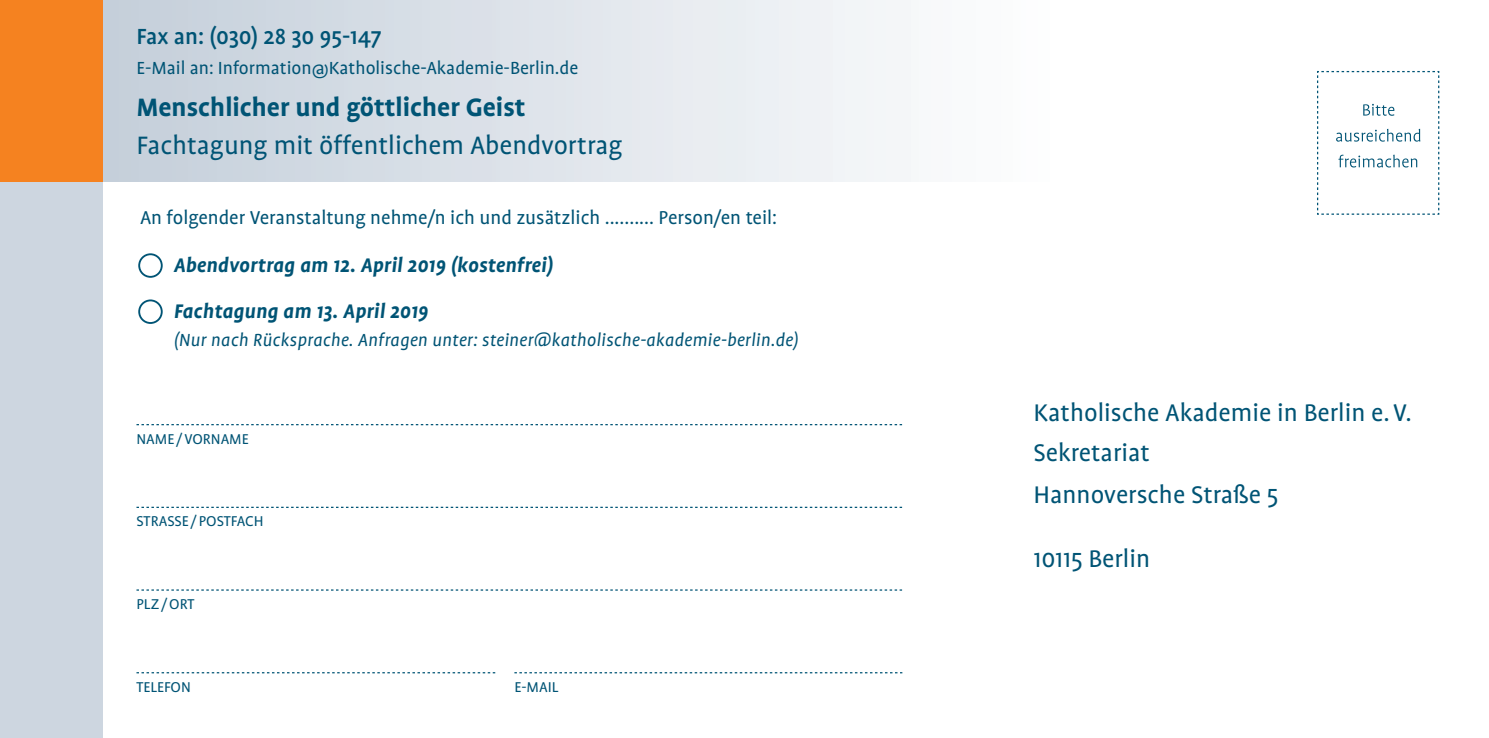
<style>
.page{position:relative;width:1489px;height:738px;background:#fff}
.page>*{position:absolute;margin:0;border:0;box-sizing:border-box;transform-origin:0 0}
.t1{font:28.75px "Profile";color:#005475}
.t2{font:700 28.75px "Profile";color:#005475}
.t3{font:27.5px/40px "Profile";color:#005475}
.t4{font:500 25px "Profile";color:#005475}
.t5{font:italic 700 22.5px/46px "Profile";letter-spacing:.01em;color:#005475}
.t6{font:21.25px "Profile";color:#005475}
.t7{font:italic 20px "Profile";letter-spacing:.01em;color:#005475}
.t8{font:20px "Profile";color:#005475}
.t9{font:16.25px "Profile";color:#005475}
</style>
<div class="page">
<div style="left:11px;top:0;width:1046px;height:181px;background:linear-gradient(to right,#becad6,#feffff)"></div>
<div style="left:0;top:124px;width:103px;height:613px;background:#cdd6e0"></div>
<div style="left:0;top:0;width:103px;height:181px;background:#f58220"></div>
<svg style="left:136px;top:424px;width:766px;height:1px"></svg>
<svg style="left:136px;top:506px;width:766px;height:1px"></svg>
<svg style="left:136px;top:589px;width:766px;height:1px"></svg>
<svg style="left:1317px;top:71px;width:122px;height:144px"></svg>
<div style="left:138px;top:253px;width:25px;height:24px;border:2px solid #005475;border-radius:50%"></div>
<div style="left:138px;top:299px;width:25px;height:25px;border:2px solid #005475;border-radius:50%"></div>
<p class="t4" style="left:136px;top:23px;width:246px">Fax an: (030) 28 30 95-147</p>
<p class="t8" style="left:136px;top:57px;width:443px">E-Mail an: Information@Katholische-Akademie-Berlin.de</p>
<h1 class="t2" style="left:136px;top:91px;width:390px">Menschlicher und göttlicher Geist</h1>
<h1 class="t1" style="left:136px;top:129px;width:487px">Fachtagung mit öffentlichem Abendvortrag</h1>
<p class="t6" style="left:140px;top:205px;width:638px">An folgender Veranstaltung nehme/n ich und zusätzlich .......... Person/en teil:</p>
<p class="t5" style="left:174px;top:241px;width:381px">Abendvortrag am 12. April 2019 (kostenfrei)<br>Fachtagung am 13. April 2019</p>
<p class="t7" style="left:174px;top:328px;width:626px">(Nur nach Rücksprache. Anfragen unter: steiner@katholische-akademie-berlin.de)</p>
<p class="t9" style="left:136px;top:429px;width:114px">NAME / VORNAME</p>
<p class="t9" style="left:136px;top:512px;width:128px">STRASSE / POSTFACH</p>
<p class="t9" style="left:136px;top:594px;width:60px">PLZ / ORT</p>
<p class="t9" style="left:136px;top:677px;width:56px">TELEFON</p>
<p class="t9" style="left:514px;top:677px;width:45px">E-MAIL</p>
<h2 class="t3" style="left:1033px;top:391px;width:380px">Katholische Akademie in Berlin e. V.<br>Sekretariat</h2>
<h2 class="t3" style="left:1033px;top:474px;width:247px">Hannoversche Straße 5</h2>
<h2 class="t3" style="left:1033px;top:537px;width:118px">10115 Berlin</h2>
</div>
